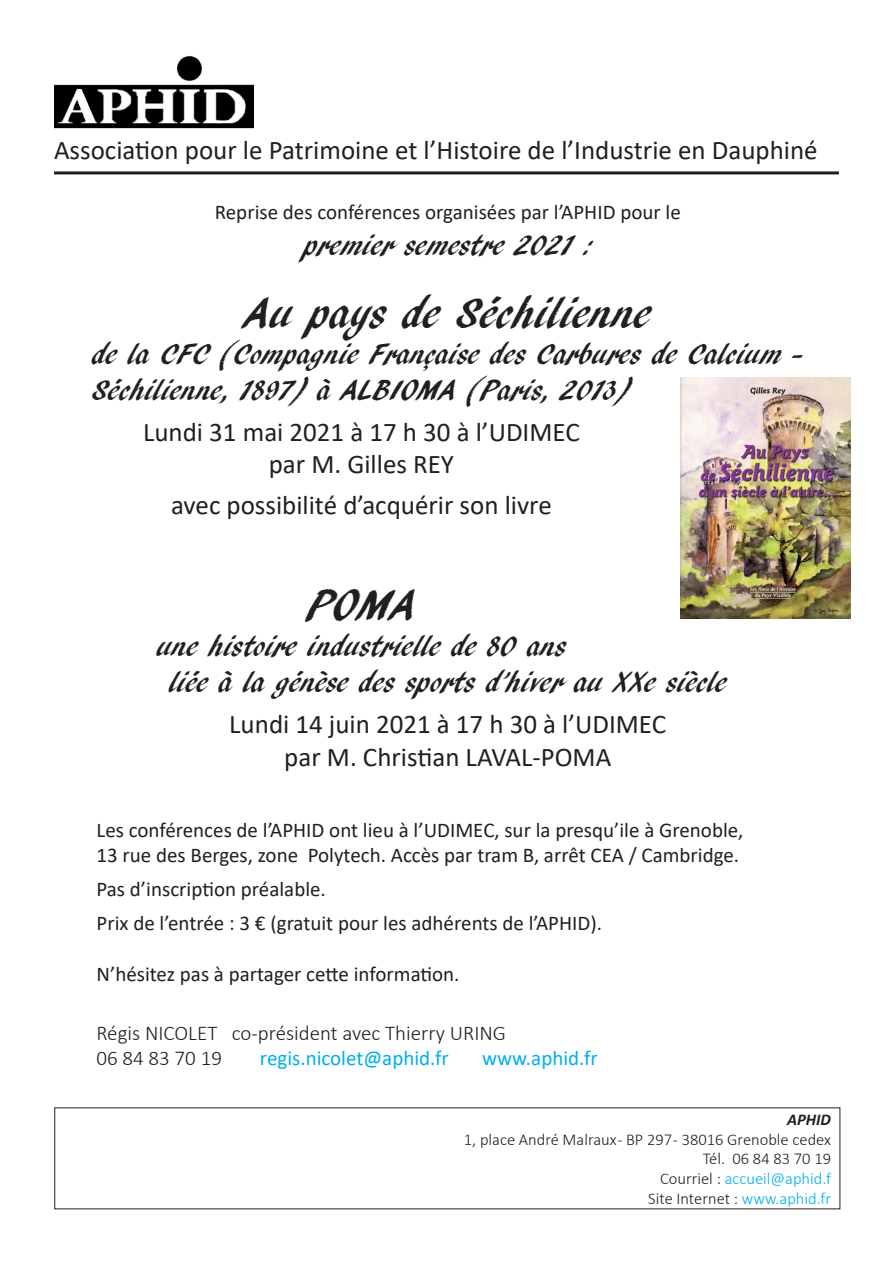
<style>
.page{position:relative;width:893px;height:1263px;background:#fff}
.page>*{position:absolute;margin:0;border:0;box-sizing:border-box;transform-origin:0 0}
.t1{font:45px "ARBLANCA";color:#231f20}
.t2{font:30px/36px "ARBLANCA";color:#231f20}
.t3{font:27px/32.4px "Calibri";color:#231f20;text-align:center}
.t4{font:21px/25.2px "Calibri";color:#231f20}
.t5{font:300 21px/25.2px "Calibri";color:#231f20}
.t6{font:21px "Calibri";color:#00aeef}
.t7{font:300 16.5px/19.8px "Calibri";color:#231f20;text-align:right}
.t8{font:italic 700 16.5px "Calibri";color:#231f20}
.s1{color:#00aeef}
</style>
<div class="page">
<img style="left:54px;top:56px;width:199px;height:73px">
<hr style="left:54px;top:171px;width:785px;height:3px;background:#231f20">
<img style="left:680px;top:377px;width:170px;height:242px">
<p class="t3" style="left:54px;top:134px;width:765px">Association pour le Patrimoine et l’Histoire de l’Industrie en Dauphiné</p>
<p class="t4" style="left:215px;top:199px;width:467px">Reprise des conférences organisées par l’APHID pour le</p>
<h2 class="t2" style="left:304px;top:228px;width:289px">premier semestre 2021 :</h2>
<h1 class="t1" style="left:245px;top:288px;width:408px">Au pays de Séchilienne</h1>
<h2 class="t2" style="left:92px;top:337px;width:713px">de la CFC (Compagnie Française des Carbures de Calcium -<br>Séchilienne, 1897) à ALBIOMA (Paris, 2013)</h2>
<p class="t3" style="left:143px;top:415px;width:438px">Lundi 31 mai 2021 à 17 h 30 à l’UDIMEC par M. Gilles REY</p>
<p class="t3" style="left:171px;top:488px;width:382px">avec possibilité d’acquérir son livre</p>
<h1 class="t1" style="left:307px;top:580px;width:111px">POMA</h1>
<h2 class="t2" style="left:169px;top:629px;width:559px;text-indent:-12px">une histoire industrielle de 80 ans<br>liée à la génèse des sports d’hiver au XXe siècle</h2>
<p class="t3" style="left:229px;top:707px;width:438px">Lundi 14 juin 2021 à 17 h 30 à l’UDIMEC par M. Christian LAVAL-POMA</p>
<p class="t4" style="left:97px;top:817px;width:648px">Les conférences de l’APHID ont lieu à l’UDIMEC, sur la presqu’ile à Grenoble,<br>13 rue des Berges, zone Polytech. Accès par tram B, arrêt CEA / Cambridge.</p>
<p class="t4" style="left:97px;top:872px;width:507px;line-height:33.8px">Pas d’inscription préalable.<br>Prix de l’entrée : 3 € (gratuit pour les adhérents de l’APHID).</p>
<p class="t4" style="left:97px;top:960px;width:365px">N’hésitez pas à partager cette information.</p>
<p class="t5" style="left:97px;top:1020px;width:411px">Régis NICOLET co-président avec Thierry URING<br>06 84 83 70 19</p>
<p class="t6" style="left:260px;top:1043px;width:190px">regis.nicolet@aphid.fr</p>
<p class="t6" style="left:482px;top:1043px;width:117px">www.aphid.fr</p>
<p class="t8" style="left:787px;top:1108px;width:45px">APHID</p>
<p class="t7" style="left:464px;top:1129px;width:369px">1, place André Malraux - BP 297 - 38016 Grenoble cedex<br>Tél. 06 84 83 70 19<br>Courriel : <span class="s1">accueil@aphid.f<br></span>Site Internet : <span class="s1">www.aphid.fr</span></p>
</div>
